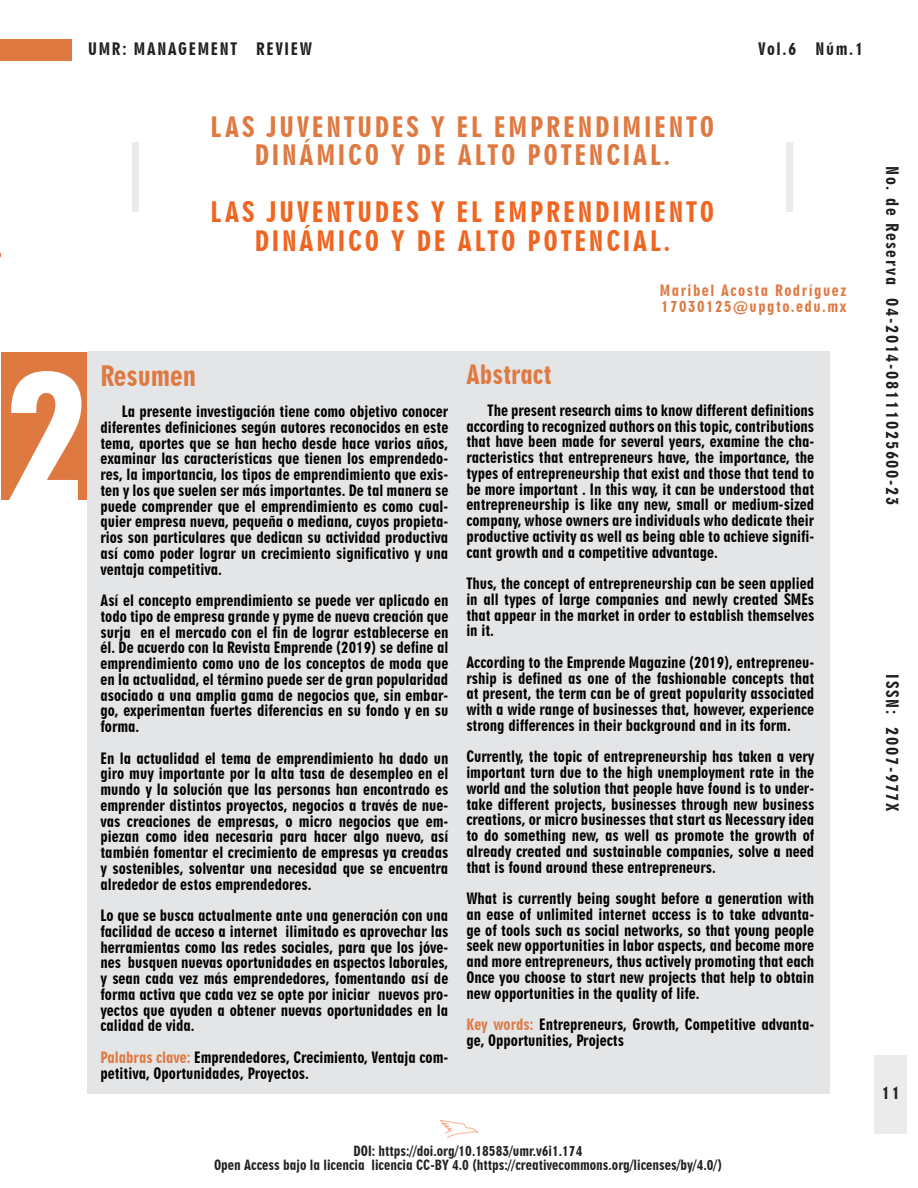
<style>
.page{position:relative;width:918px;height:1188px;background:#fff}
.page>*{position:absolute;margin:0;border:0;box-sizing:border-box;transform-origin:0 0}
.t1{font:180px "Geometric 706 BT Black Condensed B";color:#fff}
.t2{font:27px "Geometric 706 BT Black Condensed B";letter-spacing:.1em;color:#de7942}
.t3{font:27px "Geometric 706 BT Black Condensed B";letter-spacing:.1em;color:#ef6522}
.t4{font:27px "Geometric 706 BT Black Condensed B";color:#de7942}
.t5{font:25.5px "Geometric 706 BT Black Condensed B";color:#de7942}
.t6{font:16.5px "Geometric 706 BT Black Condensed B";letter-spacing:.1em;color:#231f20}
.t7{font:15px/15.8px "Geometric 706 BT Black Condensed B";color:#000;text-align:justify}
.t8{font:15px "Geometric 706 BT Black Condensed B";letter-spacing:.1em;color:#de7942}
.t9{font:13.5px/13.5px "Geometric 706 BT Black Condensed B";color:#231f20;text-align:center}
.s1{color:#de7942}
</style>
<div class="page">
<div style="left:874px;top:1055px;width:33px;height:79px;background:#ebebec"></div>
<svg style="left:440px;top:1120px;width:38px;height:18px"></svg>
<svg style="left:0;top:39px;width:72px;height:219px"></svg>
<div style="left:1px;top:352px;width:105px;height:148px;background:#de7942"></div>
<div style="left:87px;top:352px;width:742px;height:742px;background:#e4e5e7"></div>
<div style="left:1px;top:117px;width:170px;height:177px;background:#fff"></div>
<div style="left:132px;top:143px;width:6px;height:69px;background:#ebebec"></div>
<div style="left:787px;top:143px;width:6px;height:69px;background:#ebebec"></div>
<p class="t6" style="left:88px;top:39px;width:225px">UMR: MANAGEMENT REVIEW</p>
<p class="t6" style="left:758px;top:39px;width:107px">Vol.6 Núm.1</p>
<p class="t2" style="left:211px;top:110px;width:505px">LAS JUVENTUDES Y EL EMPRENDIMIENTO</p>
<p class="t2" style="left:255px;top:139px;width:417px">DINÁMICO Y DE ALTO POTENCIAL.</p>
<p class="t3" style="left:211px;top:196px;width:505px">LAS JUVENTUDES Y EL EMPRENDIMIENTO</p>
<p class="t3" style="left:255px;top:224px;width:417px">DINÁMICO Y DE ALTO POTENCIAL.</p>
<p class="t8" style="left:660px;top:281px;width:188px">Maribel Acosta Rodríguez</p>
<p class="t8" style="left:661px;top:298px;width:187px">17030125@upgto.edu.mx</p>
<p class="t1" style="left:2px;top:329px;width:92px">2</p>
<p class="t4" style="left:100px;top:359px;width:97px">Resumen</p>
<p class="t7" style="left:100px;top:404px;width:349px;text-indent:21px">La presente investigación tiene como objetivo conocer diferentes definiciones según autores reconocidos en este tema, aportes que se han hecho desde hace varios años, examinar las características que tienen los emprendedo&shy;res, la importancia, los tipos de emprendimiento que exis&shy;ten y los que suelen ser más importantes. De tal manera se puede comprender que el emprendimiento es como cual&shy;quier empresa nueva, pequeña o mediana, cuyos propieta&shy;rios son particulares que dedican su actividad productiva así como poder lograr un crecimiento significativo y una ventaja competitiva.</p>
<p class="t7" style="left:100px;top:593px;width:349px">Así el concepto emprendimiento se puede ver aplicado en todo tipo de empresa grande y pyme de nueva creación que surja en el mercado con el fin de lograr establecerse en él. De acuerdo con la Revista Emprende (2019) se define al emprendimiento como uno de los conceptos de moda que en la actualidad, el término puede ser de gran popularidad asociado a una amplia gama de negocios que, sin embar&shy;go, experimentan fuertes diferencias en su fondo y en su forma.</p>
<p class="t7" style="left:100px;top:750px;width:349px">En la actualidad el tema de emprendimiento ha dado un giro muy importante por la alta tasa de desempleo en el mundo y la solución que las personas han encontrado es emprender distintos proyectos, negocios a través de nue&shy;vas creaciones de empresas, o micro negocios que em&shy;piezan como idea necesaria para hacer algo nuevo, así también fomentar el crecimiento de empresas ya creadas y sostenibles, solventar una necesidad que se encuentra alrededor de estos emprendedores.</p>
<p class="t7" style="left:100px;top:908px;width:349px">Lo que se busca actualmente ante una generación con una facilidad de acceso a internet ilimitado es aprovechar las herramientas como las redes sociales, para que los jóve&shy;nes busquen nuevas oportunidades en aspectos laborales, y sean cada vez más emprendedores, fomentando así de forma activa que cada vez se opte por iniciar nuevos pro&shy;yectos que ayuden a obtener nuevas oportunidades en la calidad de vida.</p>
<p class="t7" style="left:100px;top:1049px;width:349px"><span class="s1">Palabras clave:</span> Emprendedores, Crecimiento, Ventaja com&shy;petitiva, Oportunidades, Proyectos.</p>
<p class="t5" style="left:466px;top:360px;width:87px">Abstract</p>
<p class="t7" style="left:466px;top:403px;width:349px;text-indent:21px">The present research aims to know different definitions according to recognized authors on this topic, contributions that have been made for several years, examine the cha&shy;racteristics that entrepreneurs have, the importance, the types of entrepreneurship that exist and those that tend to be more important . In this way, it can be understood that entrepreneurship is like any new, small or medium-sized company, whose owners are individuals who dedicate their productive activity as well as being able to achieve signifi&shy;cant growth and a competitive advantage.</p>
<p class="t7" style="left:466px;top:576px;width:349px">Thus, the concept of entrepreneurship can be seen applied in all types of large companies and newly created SMEs that appear in the market in order to establish themselves in it.</p>
<p class="t7" style="left:466px;top:655px;width:349px">According to the Emprende Magazine (2019), entrepreneu&shy;rship is defined as one of the fashionable concepts that at present, the term can be of great popularity associated with a wide range of businesses that, however, experience strong differences in their background and in its form.</p>
<p class="t7" style="left:466px;top:749px;width:349px">Currently, the topic of entrepreneurship has taken a very important turn due to the high unemployment rate in the world and the solution that people have found is to under&shy;take different projects, businesses through new business creations, or micro businesses that start as Necessary idea to do something new, as well as promote the growth of already created and sustainable companies, solve a need that is found around these entrepreneurs.</p>
<p class="t7" style="left:466px;top:891px;width:349px">What is currently being sought before a generation with an ease of unlimited internet access is to take advanta&shy;ge of tools such as social networks, so that young people seek new opportunities in labor aspects, and become more and more entrepreneurs, thus actively promoting that each Once you choose to start new projects that help to obtain new opportunities in the quality of life.</p>
<p class="t7" style="left:466px;top:1017px;width:349px"><span class="s1">Key words:</span> Entrepreneurs, Growth, Competitive advanta&shy;ge, Opportunities, Projects</p>
<p class="t9" style="left:214px;top:1145px;width:509px">DOI: https://doi.org/10.18583/umr.v6i1.174<br>Open Access bajo la licencia licencia CC-BY 4.0 (https://creativecommons.org/licenses/by/4.0/)</p>
<p class="t6" style="left:902px;top:166px;width:340px;rotate:90deg">No. de Reserva 04-2014-08111025600-23</p>
<p class="t6" style="left:902px;top:674px;width:138px;rotate:90deg">ISSN: 2007-977X</p>
<p class="t6" style="left:882px;top:1083px;width:20px">11</p>
</div>
